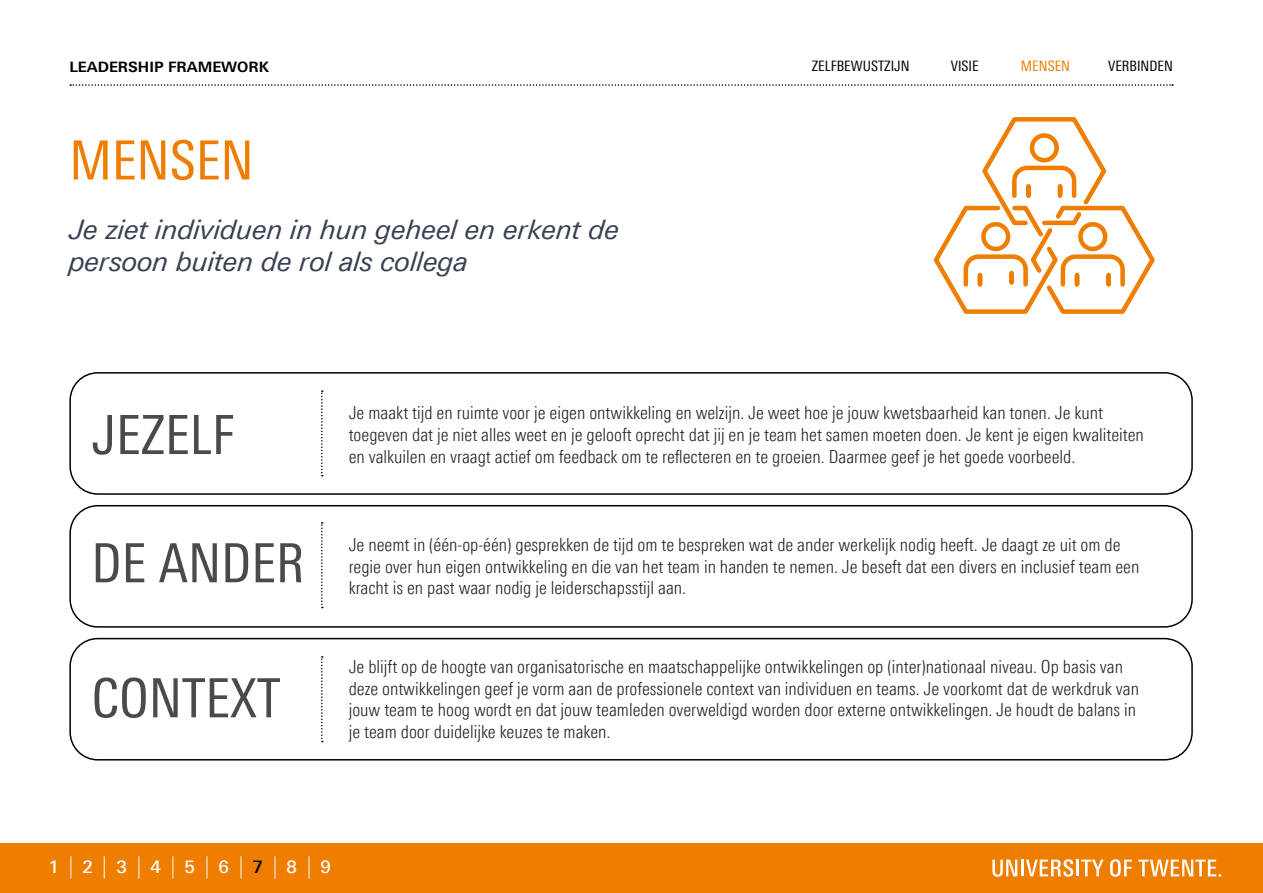
<style>
.page{position:relative;width:1263px;height:893px;background:#fff}
.page>*{position:absolute;margin:0;border:0;box-sizing:border-box;transform-origin:0 0}
.t1{font:54px "Linotype Univers 420 Cn";color:#4a4a49}
.t2{font:54px "Linotype Univers 420 Cn";color:#ef7d00}
.t3{font:italic 27px/32.4px "Linotype Univers 431";color:#374151}
.t4{font:300 18px/21.6px "Linotype Univers 320 Cn";color:#211d1e}
.t5{font:500 17.25px "Linotype Univers 530";color:#fff}
.t6{font:500 17.25px "Linotype Univers 530";color:#000}
.t7{font:14.4px "Linotype Univers 420 Cn";color:#000}
.t8{font:700 14.4px "Linotype Univers 630";color:#000}
.t9{font:14.4px "Linotype Univers 420 Cn";color:#ef7d00}
</style>
<div class="page">
<svg style="left:933px;top:117px;width:222px;height:197px"></svg>
<svg style="left:70px;top:84px;width:1103px;height:2px"></svg>
<div style="left:69px;top:372px;width:1124px;height:123px;border:2px solid #000;border-radius:28px"></div>
<div style="left:69px;top:505px;width:1124px;height:123px;border:2px solid #000;border-radius:28px"></div>
<div style="left:69px;top:638px;width:1124px;height:122px;border:2px solid #000;border-radius:28px"></div>
<svg style="left:321px;top:390px;width:2px;height:86px"></svg>
<svg style="left:321px;top:522px;width:2px;height:86px"></svg>
<svg style="left:321px;top:656px;width:2px;height:86px"></svg>
<div style="left:0;top:843px;width:1263px;height:50px;background:#ef7d00"></div>
<svg style="left:992px;top:860px;width:25px;height:17px"></svg>
<hr style="left:1021px;top:860px;width:3px;height:16px;background:#fff">
<hr style="left:1076px;top:860px;width:3px;height:16px;background:#fff">
<svg style="left:1026px;top:859px;width:47px;height:18px"></svg>
<svg style="left:1138px;top:860px;width:83px;height:17px"></svg>
<svg style="left:1081px;top:860px;width:22px;height:16px"></svg>
<svg style="left:1110px;top:859px;width:22px;height:18px"></svg>
<svg style="left:70px;top:856px;width:1px;height:22px"></svg>
<svg style="left:104px;top:856px;width:1px;height:22px"></svg>
<svg style="left:138px;top:856px;width:1px;height:22px"></svg>
<svg style="left:172px;top:856px;width:1px;height:22px"></svg>
<svg style="left:206px;top:856px;width:1px;height:22px"></svg>
<svg style="left:240px;top:856px;width:1px;height:22px"></svg>
<svg style="left:274px;top:856px;width:1px;height:22px"></svg>
<svg style="left:309px;top:856px;width:1px;height:22px"></svg>
<p class="t8" style="left:69px;top:59px;width:201px">LEADERSHIP FRAMEWORK</p>
<p class="t7" style="left:812px;top:57px;width:99px">ZELFBEWUSTZIJN</p>
<p class="t7" style="left:951px;top:57px;width:29px">VISIE</p>
<p class="t9" style="left:1021px;top:57px;width:51px">MENSEN</p>
<p class="t7" style="left:1108px;top:57px;width:66px">VERBINDEN</p>
<h1 class="t2" style="left:69px;top:129px;width:186px">MENSEN</h1>
<h2 class="t3" style="left:69px;top:213px;width:552px">Je ziet individuen in hun geheel en erkent de persoon buiten de rol als collega</h2>
<h1 class="t1" style="left:91px;top:403px;width:145px">JEZELF</h1>
<h1 class="t1" style="left:91px;top:532px;width:214px">DE ANDER</h1>
<h1 class="t1" style="left:91px;top:667px;width:191px">CONTEXT</h1>
<p class="t4" style="left:349px;top:402px;width:797px">Je maakt tijd en ruimte voor je eigen ontwikkeling en welzijn. Je weet hoe je jouw kwetsbaarheid kan tonen. Je kunt toegeven dat je niet alles weet en je gelooft oprecht dat jij en je team het samen moeten doen. Je kent je eigen kwaliteiten</p>
<p class="t4" style="left:349px;top:445px;width:728px">en valkuilen en vraagt actief om feedback om te reflecteren en te groeien. Daarmee geef je het goede voorbeeld.</p>
<p class="t4" style="left:349px;top:534px;width:792px">Je neemt in (één-op-één) gesprekken de tijd om te bespreken wat de ander werkelijk nodig heeft. Je daagt ze uit om de regie over hun eigen ontwikkeling en die van het team in handen te nemen. Je beseft dat een divers en inclusief team een kracht is en past waar nodig je leiderschapsstijl aan.</p>
<p class="t4" style="left:349px;top:656px;width:792px">Je blijft op de hoogte van organisatorische en maatschappelijke ontwikkelingen op (inter)nationaal niveau. Op basis van deze ontwikkelingen geef je vorm aan de professionele context van individuen en teams. Je voorkomt dat de werkdruk van jouw team te hoog wordt en dat jouw teamleden overweldigd worden door externe ontwikkelingen. Je houdt de balans in je team door duidelijke keuzes te maken.</p>
<p class="t5" style="left:48px;top:856px;width:12px">1</p>
<p class="t5" style="left:82px;top:856px;width:12px">2</p>
<p class="t5" style="left:116px;top:856px;width:12px">3</p>
<p class="t5" style="left:150px;top:856px;width:12px">4</p>
<p class="t5" style="left:184px;top:856px;width:12px">5</p>
<p class="t5" style="left:218px;top:856px;width:12px">6</p>
<p class="t6" style="left:253px;top:856px;width:12px">7</p>
<p class="t5" style="left:287px;top:856px;width:12px">8</p>
<p class="t5" style="left:321px;top:856px;width:12px">9</p>
</div>
